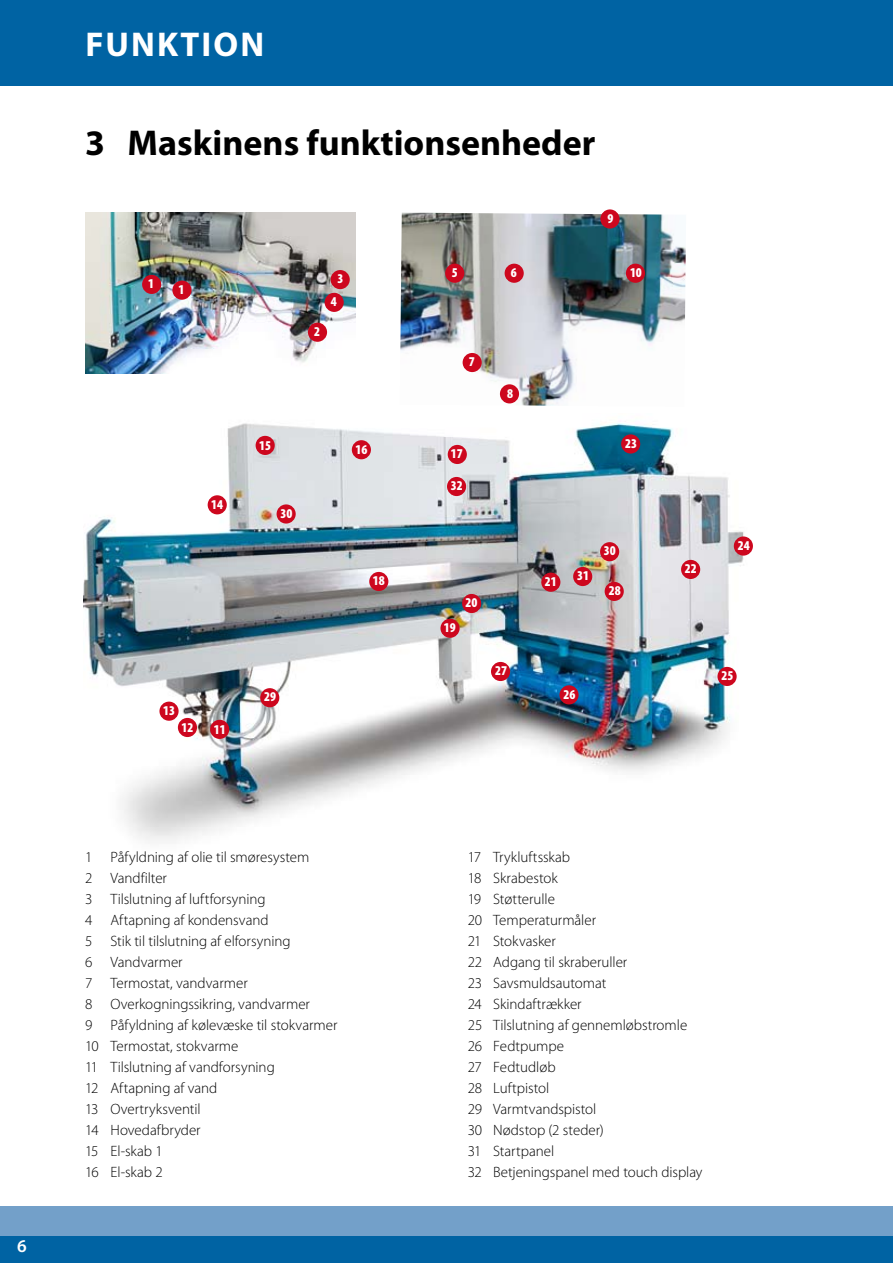
<style>
.page{position:relative;width:893px;height:1263px;background:#fff}
.page>*{position:absolute;margin:0;border:0;box-sizing:border-box;transform-origin:0 0}
.t1{font:700 36px "Myriad Pro";color:#000}
.t2{font:700 34.5px "Myriad Pro";letter-spacing:.06em;color:#fff}
.t3{font:600 18px "Myriad Pro";color:#fff}
.t4{font:300 15px/21px "Myriad Pro";letter-spacing:-.005em;color:#000}
.t5{font:900 condensed 13.5px "Myriad Pro";color:#fff}
</style>
<div class="page">
<div style="left:0;top:1233px;width:893px;height:30px;background:#0063a3"></div>
<div style="left:0;top:1206px;width:893px;height:30px;background:#73a0c9"></div>
<div style="left:0;top:0;width:893px;height:85px;background:#0063a3"></div>
<img style="left:85px;top:213px;width:271px;height:160px">
<img style="left:84px;top:423px;width:669px;height:418px">
<div style="left:308px;top:323px;width:19px;height:19px;background:#cd071e;border-radius:50%"></div>
<div style="left:210px;top:720px;width:19px;height:19px;background:#cd071e;border-radius:50%"></div>
<div style="left:178px;top:718px;width:19px;height:19px;background:#cd071e;border-radius:50%"></div>
<div style="left:159px;top:702px;width:20px;height:19px;background:#cd071e;border-radius:50%"></div>
<div style="left:208px;top:495px;width:19px;height:19px;background:#cd071e;border-radius:50%"></div>
<div style="left:440px;top:619px;width:20px;height:19px;background:#cd071e;border-radius:50%"></div>
<div style="left:462px;top:594px;width:19px;height:19px;background:#cd071e;border-radius:50%"></div>
<div style="left:369px;top:572px;width:19px;height:19px;background:#cd071e;border-radius:50%"></div>
<div style="left:352px;top:440px;width:19px;height:19px;background:#cd071e;border-radius:50%"></div>
<div style="left:448px;top:445px;width:19px;height:19px;background:#cd071e;border-radius:50%"></div>
<div style="left:541px;top:573px;width:19px;height:19px;background:#cd071e;border-radius:50%"></div>
<div style="left:681px;top:560px;width:19px;height:19px;background:#cd071e;border-radius:50%"></div>
<div style="left:256px;top:436px;width:19px;height:19px;background:#cd071e;border-radius:50%"></div>
<img style="left:400px;top:213px;width:286px;height:193px">
<div style="left:621px;top:434px;width:19px;height:19px;background:#cd071e;border-radius:50%"></div>
<div style="left:717px;top:667px;width:20px;height:19px;background:#cd071e;border-radius:50%"></div>
<div style="left:559px;top:685px;width:20px;height:19px;background:#cd071e;border-radius:50%"></div>
<div style="left:491px;top:662px;width:19px;height:19px;background:#cd071e;border-radius:50%"></div>
<div style="left:605px;top:582px;width:19px;height:19px;background:#cd071e;border-radius:50%"></div>
<div style="left:260px;top:688px;width:19px;height:19px;background:#cd071e;border-radius:50%"></div>
<div style="left:573px;top:567px;width:19px;height:19px;background:#cd071e;border-radius:50%"></div>
<div style="left:277px;top:504px;width:19px;height:20px;background:#cd071e;border-radius:50%"></div>
<div style="left:600px;top:542px;width:19px;height:19px;background:#cd071e;border-radius:50%"></div>
<div style="left:447px;top:477px;width:19px;height:19px;background:#cd071e;border-radius:50%"></div>
<div style="left:734px;top:536px;width:19px;height:20px;background:#cd071e;border-radius:50%"></div>
<div style="left:172px;top:281px;width:20px;height:19px;background:#cd071e;border-radius:50%"></div>
<div style="left:142px;top:275px;width:19px;height:19px;background:#cd071e;border-radius:50%"></div>
<div style="left:331px;top:270px;width:19px;height:19px;background:#cd071e;border-radius:50%"></div>
<div style="left:325px;top:293px;width:19px;height:19px;background:#cd071e;border-radius:50%"></div>
<div style="left:445px;top:264px;width:19px;height:19px;background:#cd071e;border-radius:50%"></div>
<div style="left:505px;top:264px;width:19px;height:19px;background:#cd071e;border-radius:50%"></div>
<div style="left:463px;top:353px;width:19px;height:19px;background:#cd071e;border-radius:50%"></div>
<div style="left:600px;top:209px;width:19px;height:20px;background:#cd071e;border-radius:50%"></div>
<div style="left:626px;top:264px;width:19px;height:19px;background:#cd071e;border-radius:50%"></div>
<div style="left:500px;top:384px;width:19px;height:19px;background:#cd071e;border-radius:50%"></div>
<p class="t3" style="left:17px;top:1235px;width:11px">6</p>
<h2 class="t2" style="left:85px;top:22px;width:180px">fu nktion</h2>
<h1 class="t1" style="left:85px;top:119px;width:512px">3 Maskinens funktionsenheder</h1>
<p class="t5" style="left:148px;top:275px;width:7px">1</p>
<p class="t5" style="left:179px;top:281px;width:7px">1</p>
<p class="t5" style="left:314px;top:323px;width:7px">2</p>
<p class="t5" style="left:337px;top:270px;width:7px">3</p>
<p class="t5" style="left:331px;top:293px;width:7px">4</p>
<p class="t5" style="left:452px;top:264px;width:7px">5</p>
<p class="t5" style="left:511px;top:264px;width:7px">6</p>
<p class="t5" style="left:469px;top:353px;width:7px">7</p>
<p class="t5" style="left:507px;top:384px;width:7px">8</p>
<p class="t5" style="left:607px;top:210px;width:7px">9</p>
<p class="t5" style="left:630px;top:264px;width:13px">10</p>
<p class="t5" style="left:259px;top:437px;width:13px">15</p>
<p class="t5" style="left:625px;top:435px;width:13px">23</p>
<p class="t5" style="left:355px;top:441px;width:13px">16</p>
<p class="t5" style="left:451px;top:445px;width:13px">17</p>
<p class="t5" style="left:211px;top:496px;width:13px">14</p>
<p class="t5" style="left:280px;top:505px;width:13px">30</p>
<p class="t5" style="left:163px;top:702px;width:13px">13</p>
<p class="t5" style="left:182px;top:718px;width:13px">12</p>
<p class="t5" style="left:214px;top:720px;width:13px">11</p>
<p class="t5" style="left:264px;top:688px;width:13px">29</p>
<p class="t5" style="left:373px;top:572px;width:13px">18</p>
<p class="t5" style="left:451px;top:477px;width:13px">32</p>
<p class="t5" style="left:444px;top:619px;width:13px">19</p>
<p class="t5" style="left:465px;top:594px;width:13px">20</p>
<p class="t5" style="left:495px;top:662px;width:13px">27</p>
<p class="t5" style="left:545px;top:573px;width:13px">21</p>
<p class="t5" style="left:577px;top:567px;width:13px">31</p>
<p class="t5" style="left:604px;top:542px;width:13px">30</p>
<p class="t5" style="left:609px;top:582px;width:13px">28</p>
<p class="t5" style="left:564px;top:685px;width:13px">26</p>
<p class="t5" style="left:685px;top:560px;width:13px">22</p>
<p class="t5" style="left:738px;top:537px;width:13px">24</p>
<p class="t5" style="left:722px;top:667px;width:13px">25</p>
<p class="t4" style="left:85px;top:846px;width:254px">1 Påfyldning af olie til smøresystem<br>2 Vandfilter<br>3 Tilslutning af luftforsyning<br>4 Aftapning af kondensvand<br>5 Stik til tilslutning af elforsyning<br>6 Vandvarmer<br>7 Termostat, vandvarmer<br>8 Overkogningssikring, vandvarmer<br>9 Påfyldning af kølevæske til stokvarmer<br>10 Termostat, stokvarme<br>11 Tilslutning af vandforsyning<br>12 Aftapning af vand<br>13 Overtryksventil<br>14 Hovedafbryder<br>15 El-skab 1<br>16 El-skab 2</p>
<p class="t4" style="left:468px;top:846px;width:236px">17 Trykluftsskab<br>18 Skrabestok<br>19 Støtterulle<br>20 Temperaturmåler<br>21 Stokvasker<br>22 Adgang til skraberuller<br>23 Savsmuldsautomat<br>24 Skindaftrækker<br>25 Tilslutning af gennemløbstromle<br>26 Fedtpumpe<br>27 Fedtudløb<br>28 Luftpistol<br>29 Varmtvandspistol<br>30 Nødstop (2 steder)<br>31 Startpanel<br>32 Betjeningspanel med touch display</p>
</div>
